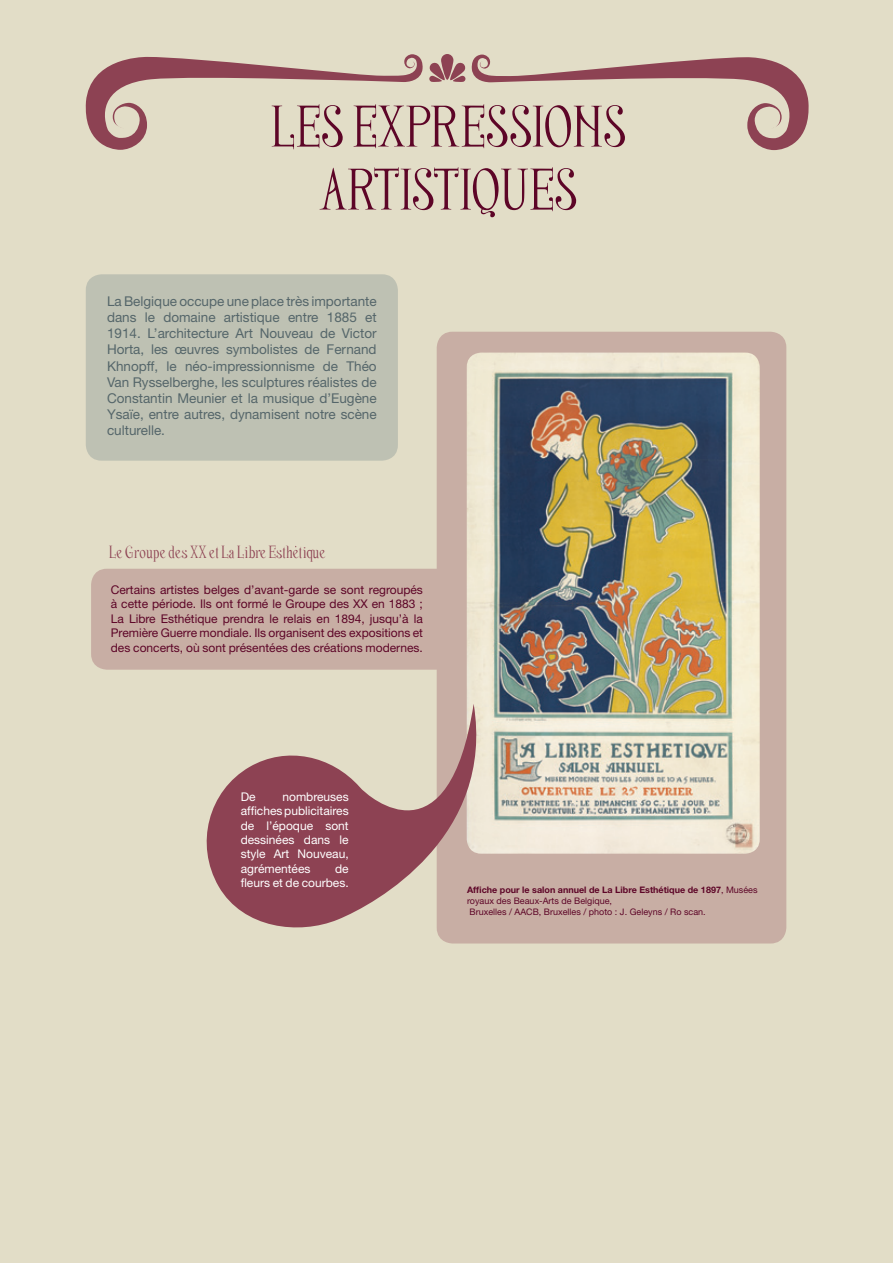
<style>
.page{position:relative;width:893px;height:1263px;background:#e2ddc7}
.page>*{position:absolute;margin:0;border:0;box-sizing:border-box;transform-origin:0 0}
.titre{font:52.5px "Nerea";color:#5d0527}
.legende{font:15.75px "Nerea";color:#8d4253}
.legende-2{font:13.5px/16.2px "Helvetica Neue";color:#55666a;text-align:justify}
.legende-3{font:12px/14.4px "Helvetica Neue";color:#5d0527;text-align:justify}
.legende-4{font:12px/14.4px "Helvetica Neue";color:#fff;text-align:justify}
.legende-5{font:700 9px/10.8px "Helvetica Neue";color:#5d0527}
.legende-6{font:9px "Helvetica Neue";color:#5d0527}
.s1{font-weight:400}
</style>
<div class="page">
<svg style="left:429px;top:54px;width:380px;height:96px"></svg>
<svg style="left:85px;top:54px;width:338px;height:96px"></svg>
<div style="left:86px;top:274px;width:312px;height:187px;background:#bec1b3;border-radius:16px"></div>
<svg style="left:91px;top:332px;width:695px;height:611px"></svg>
<img style="left:467px;top:353px;width:293px;height:501px">
<svg style="left:194px;top:704px;width:301px;height:231px"></svg>
<p class="titre" style="left:270px;top:97px;width:357px">LES EXPRESSIONS</p>
<p class="titre" style="left:319px;top:160px;width:260px">ARTISTIQUES</p>
<p class="legende-2" style="left:107px;top:293px;width:271px">La Belgique occupe une place très importante dans le domaine artistique entre 1885 et 1914. L’architecture Art Nouveau de Victor Horta, les œuvres symbolistes de Fernand Khnopff, le néo-impressionnisme de Théo Van Rysselberghe, les sculptures réalistes de Constantin Meunier et la musique d’Eugène Ysaïe, entre autres, dynamisent notre scène culturelle.</p>
<p class="legende" style="left:109px;top:543px;width:218px">Le Groupe des XX et La Libre Esthetique</p>
<p class="legende-3" style="left:111px;top:582px;width:314px">Certains artistes belges d’avant-garde se sont regroupés à cette période. Ils ont formé le Groupe des XX en 1883 ; La Libre Esthétique prendra le relais en 1894, jusqu’à la Première Guerre mondiale. Ils organisent des expositions et des concerts, où sont présentées des créations modernes.</p>
<p class="legende-4" style="left:241px;top:789px;width:109px;text-indent:42px">nombreuses affiches publicitaires de l’époque sont dessinées dans le style Art Nouveau, agrémentées</p>
<p class="legende-4" style="left:241px;top:789px;width:16px">De</p>
<p class="legende-4" style="left:241px;top:861px;width:109px;text-align:right">de<br>fleurs et de courbes.</p>
<p class="legende-5" style="left:467px;top:884px;width:292px">Affiche pour le salon annuel de La Libre Esthétique de 1897<span class="s1">, Musées royaux des Beaux-Arts de Belgique,</span></p>
<p class="legende-6" style="left:470px;top:906px;width:238px">Bruxelles / AACB, Bruxelles / photo : J. Geleyns / Ro scan.</p>
</div>
